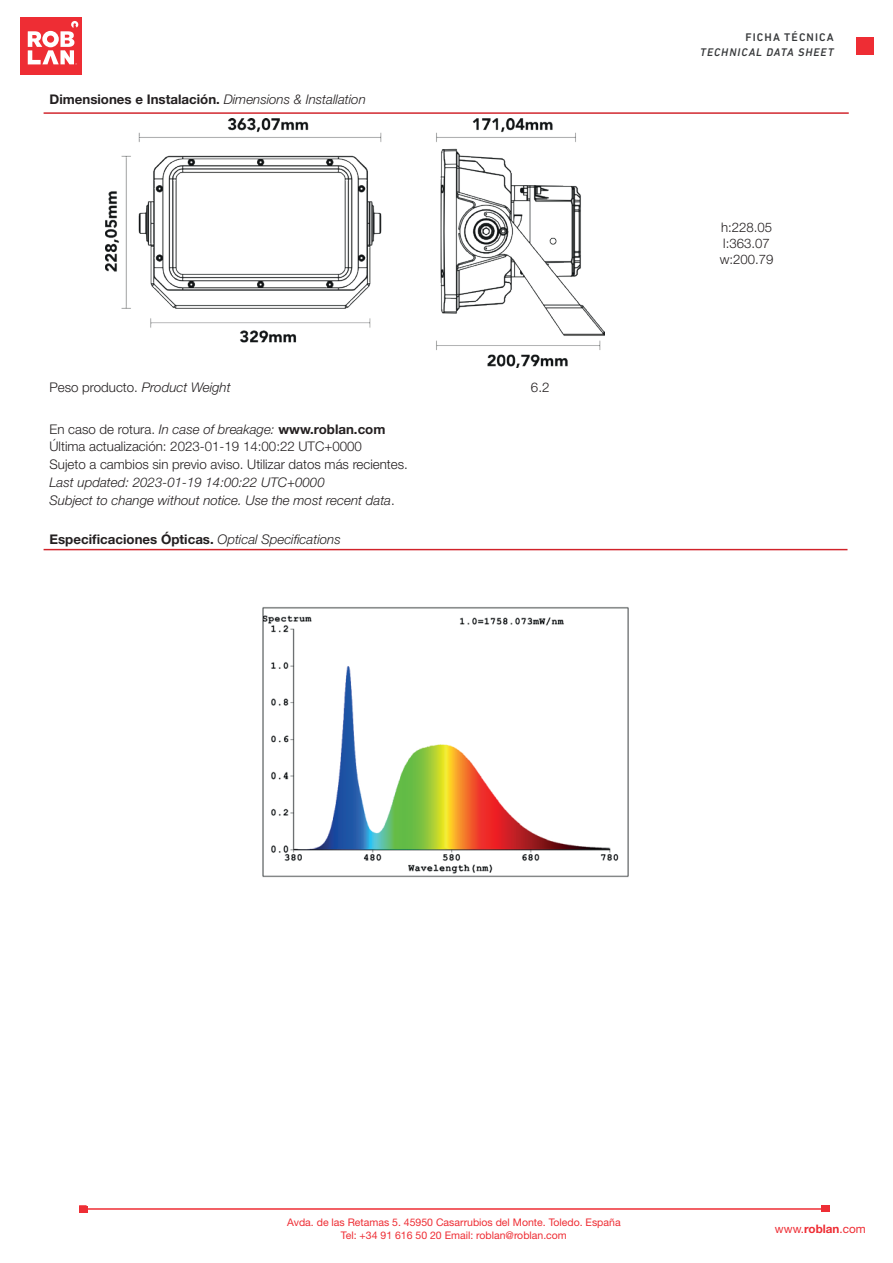
<style>
.page{position:relative;width:893px;height:1263px;background:#fff}
.page>*{position:absolute;margin:0;border:0;box-sizing:border-box;transform-origin:0 0}
.t1{font:300 13.35px/17.7px "Helvetica Neue LT Std";color:#231f20}
.t2{font:700 13.35px "Helvetica Neue LT Std";color:#231f20}
.t3{font:italic 300 13.35px/17.7px "Helvetica Neue LT Std";color:#231f20}
.t4{font:300 13.2px/15.8px "Helvetica Neue LT Std";color:#231f20}
.t5{font:11.7px "Helvetica Neue LT Std";color:#ee2d34}
.t6{font:italic 500 11.25px "DIN Next LT Pro";letter-spacing:.085em;color:#36383a}
.t7{font:500 11.25px "DIN Next LT Pro";letter-spacing:.095em;color:#36383a}
.t8{font:10.5px/12.6px "Helvetica Neue LT Std";color:#ee2d34;text-align:center}
.s1{font-weight:300;font-style:italic}
.s2{font-style:italic}
.s3{font-weight:700}
.s4{font-style:normal}
</style>
<div class="page">
<div style="left:20px;top:18px;width:62px;height:57px;background:#ee2d34"></div>
<svg style="left:28px;top:21px;width:50px;height:44px"></svg>
<div style="left:856px;top:37px;width:18px;height:18px;background:#ee2d34"></div>
<hr style="left:86px;top:1208px;width:739px;height:2px;background:#ee2d34">
<div style="left:79px;top:1205px;width:8px;height:8px;border:2px solid #ee2d34"></div>
<div style="left:79px;top:1206px;width:9px;height:6px;background:#ee2e35"></div>
<div style="left:821px;top:1205px;width:9px;height:7px;background:#ee2e35"></div>
<hr style="left:44px;top:112px;width:481px;height:2px;background:#d1232a">
<hr style="left:525px;top:112px;width:324px;height:2px;background:#d1232a">
<img style="left:105px;top:118px;width:500px;height:250px">
<hr style="left:44px;top:549px;width:803px;height:1px;background:#d1232a">
<img style="left:262px;top:607px;width:367px;height:271px">
<p class="t2" style="left:49px;top:91px;width:318px">Dimensiones e Instalación. <span class="s1">Dimensions &amp; Installation</span></p>
<p class="t1" style="left:49px;top:378px;width:183px">Peso producto. <span class="s2">Product Weight</span></p>
<p class="t1" style="left:531px;top:378px;width:20px">6.2</p>
<p class="t1" style="left:49px;top:420px;width:360px">En caso de rotura. <span class="s2">In case of breakage:</span> <span class="s3">www.roblan.com<br></span>Última actualización: 2023-01-19 14:00:22 UTC+0000<br>Sujeto a cambios sin previo aviso. Utilizar datos más recientes.</p>
<p class="t3" style="left:49px;top:473px;width:347px">Last updated: 2023-01-19 14:00:22 UTC+0000<br>Subject to change without notice. Use the most recent data<span class="s4">.</span></p>
<p class="t2" style="left:49px;top:531px;width:293px">Especificaciones Ópticas. <span class="s1">Optical Specifications</span></p>
<p class="t7" style="left:745px;top:31px;width:90px">FICHA TÉCNICA</p>
<p class="t6" style="left:700px;top:46px;width:135px">TECHNICAL DATA SHEET</p>
<p class="t4" style="left:720px;top:219px;width:55px">h:228.05 l:363.07 w:200.79</p>
<p class="t8" style="left:287px;top:1216px;width:335px">Avda. de las Retamas 5. 45950 Casarrubios del Monte. Toledo. España<br>Tel: +34 91 616 50 20 Email: roblan@roblan.com</p>
<p class="t5" style="left:775px;top:1221px;width:92px">www.<span class="s3">roblan</span>.com</p>
</div>
